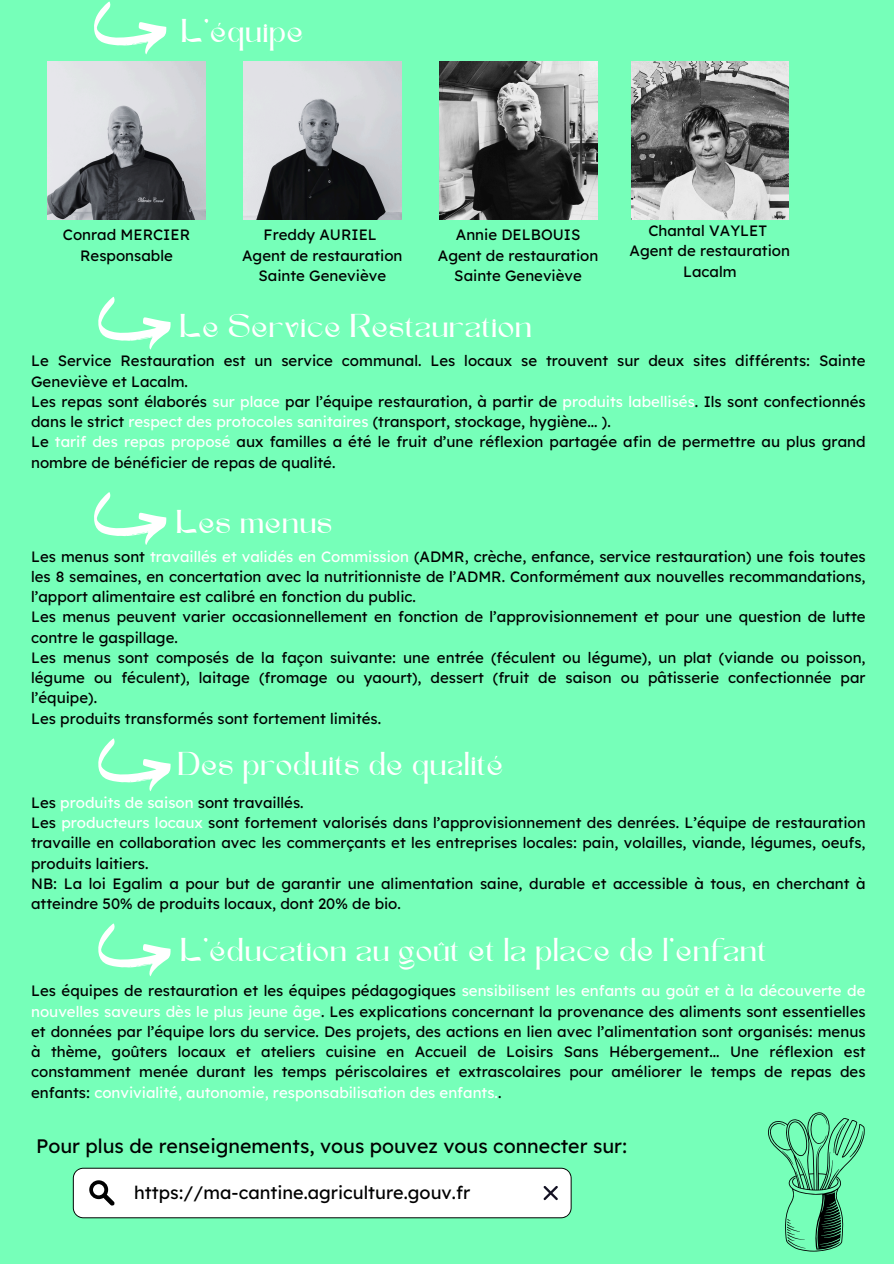
<style>
.page{position:relative;width:894px;height:1264px;background:#fff}
.page>*{position:absolute;margin:0;border:0;box-sizing:border-box;transform-origin:0 0}
.t1{font:33px "SEGO";color:#fff}
.t2{font:19.5px "Lexend Deca";color:#000}
.t3{font:18px "Lexend Deca";color:#000}
.t4{font:15px/20.2px "Lexend Deca";color:#000}
.s1{color:#fff}
</style>
<div class="page">
<div style="left:0;top:0;width:893px;height:1263px;background:#76ffb9"></div>
<svg style="left:94px;top:2px;width:72px;height:52px"></svg>
<img style="left:48px;top:62px;width:157px;height:157px">
<img style="left:243px;top:62px;width:158px;height:157px">
<img style="left:439px;top:62px;width:158px;height:157px">
<svg style="left:98px;top:297px;width:73px;height:53px"></svg>
<img style="left:631px;top:62px;width:157px;height:157px">
<svg style="left:94px;top:492px;width:72px;height:53px"></svg>
<svg style="left:98px;top:738px;width:73px;height:53px"></svg>
<svg style="left:98px;top:923px;width:73px;height:53px"></svg>
<svg style="left:768px;top:1112px;width:97px;height:139px"></svg>
<svg style="left:73px;top:1167px;width:498px;height:51px;background:#eef1f0"></svg>
<p class="t1" style="left:182px;top:17px;width:125px">L’équipe</p>
<p class="t4" style="left:63px;top:224px;width:129px">Conrad MERCIER</p>
<p class="t4" style="left:80px;top:245px;width:94px">Responsable</p>
<p class="t4" style="left:263px;top:224px;width:115px">Freddy AURIEL</p>
<p class="t4" style="left:242px;top:245px;width:162px">Agent de restauration</p>
<p class="t4" style="left:258px;top:265px;width:129px">Sainte Geneviève</p>
<p class="t4" style="left:456px;top:224px;width:126px">Annie DELBOUIS</p>
<h1 class="t4" style="left:438px;top:245px;width:162px">Agent de restauration</h1>
<p class="t4" style="left:454px;top:265px;width:129px">Sainte Geneviève</p>
<p class="t1" style="left:181px;top:312px;width:354px">Le Service Restauration</p>
<h1 class="t4" style="left:648px;top:220px;width:120px">Chantal VAYLET</h1>
<p class="t4" style="left:629px;top:240px;width:162px">Agent de restauration</p>
<p class="t4" style="left:682px;top:261px;width:55px">Lacalm</p>
<p class="t4" style="left:31px;top:350px;width:835px">Le Service Restauration est un service communal. Les locaux se trouvent sur deux sites différents: Sainte<br>Geneviève et Lacalm.</p>
<p class="t4" style="left:31px;top:391px;width:835px">Les repas sont élaborés <span class="s1">sur place</span> par l’équipe restauration, à partir de <span class="s1">produits labellisés</span>. Ils sont confectionnés dans le strict <span class="s1">respect des protocoles sanitaires</span> (transport, stockage, hygiène... ).</p>
<p class="t4" style="left:31px;top:431px;width:835px">Le <span class="s1">tarif des repas proposé</span> aux familles a été le fruit d’une réflexion partagée afin de permettre au plus grand nombre de bénéficier de repas de qualité.</p>
<p class="t1" style="left:177px;top:508px;width:159px">Les menus</p>
<p class="t4" style="left:31px;top:546px;width:835px;text-align:justify">Les menus sont <span class="s1">travaillés et validés en Commission</span> (ADMR, crèche, enfance, service restauration) une fois toutes les 8 semaines, en concertation avec la nutritionniste de l’ADMR. Conformément aux nouvelles recommandations, l’apport alimentaire est calibré en fonction du public.</p>
<p class="t4" style="left:31px;top:606px;width:835px">Les menus peuvent varier occasionnellement en fonction de l’approvisionnement et pour une question de lutte contre le gaspillage.</p>
<p class="t4" style="left:31px;top:647px;width:835px;text-align:justify">Les menus sont composés de la façon suivante: une entrée (féculent ou légume), un plat (viande ou poisson, légume ou féculent), laitage (fromage ou yaourt), dessert (fruit de saison ou pâtisserie confectionnée par l’équipe).</p>
<p class="t4" style="left:31px;top:708px;width:351px">Les produits transformés sont fortement limités.</p>
<p class="t1" style="left:179px;top:750px;width:328px">Des produits de qualité</p>
<p class="t4" style="left:31px;top:792px;width:274px">Les <span class="s1">produits de saison</span> sont travaillés.</p>
<p class="t4" style="left:31px;top:812px;width:835px;text-align:justify">Les <span class="s1">producteurs locaux</span> sont fortement valorisés dans l’approvisionnement des denrées. L’équipe de restauration travaille en collaboration avec les commerçants et les entreprises locales: pain, volailles, viande, légumes, oeufs, produits laitiers.</p>
<h1 class="t4" style="left:31px;top:873px;width:835px">NB: La loi Egalim a pour but de garantir une alimentation saine, durable et accessible à tous, en cherchant à atteindre 50% de produits locaux, dont 20% de bio.</h1>
<p class="t1" style="left:181px;top:935px;width:588px">L’éducation au goût et la place de l’enfant</p>
<p class="t4" style="left:31px;top:980px;width:835px;text-align:justify">Les équipes de restauration et les équipes pédagogiques <span class="s1">sensibilisent les enfants au goût et à la découverte de nouvelles saveurs dès le plus jeune âge</span>. Les explications concernant la provenance des aliments sont essentielles et données par l’équipe lors du service. Des projets, des actions en lien avec l’alimentation sont organisés: menus à thème, goûters locaux et ateliers cuisine en Accueil de Loisirs Sans Hébergement... Une réflexion est constamment menée durant les temps périscolaires et extrascolaires pour améliorer le temps de repas des enfants: <span class="s1">convivialité, autonomie, responsabilisation des enfants.</span>.</p>
<p class="t2" style="left:36px;top:1133px;width:592px">Pour plus de renseignements, vous pouvez vous connecter sur:</p>
<p class="t3" style="left:134px;top:1181px;width:337px">https://ma-cantine.agriculture.gouv.fr</p>
</div>
